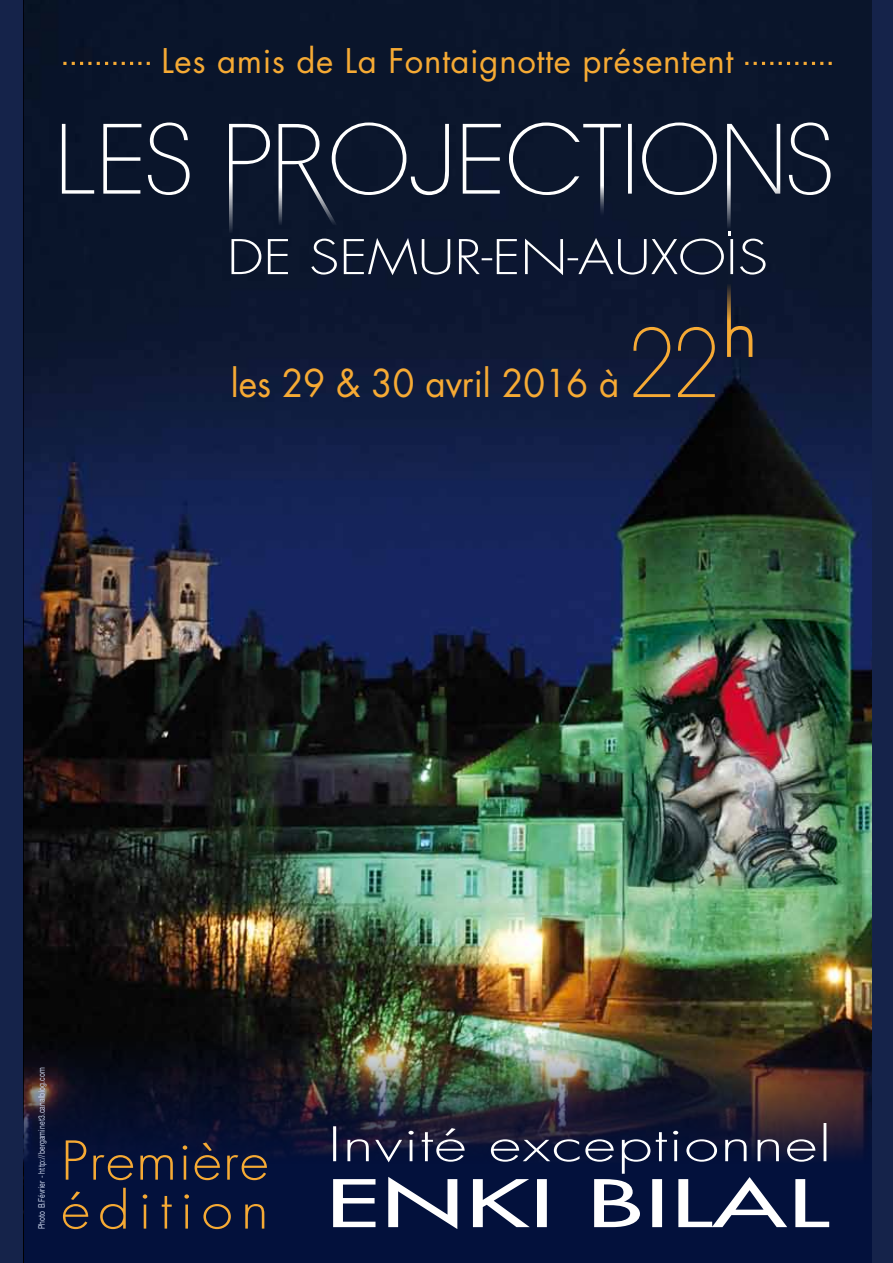
<style>
.page{position:relative;width:893px;height:1263px;background:#15234a}
.page>*{position:absolute;margin:0;border:0;box-sizing:border-box;transform-origin:0 0}
.t1{font:37.35px "Futura";color:#f6aa34;scale:.94 1}
.t2{font:33.15px "Futura";letter-spacing:.02em;color:#f6aa34}
.t3{font:9px "Helvetica Neue";letter-spacing:.02em;color:#c8d2e9;scale:.75 1}
</style>
<div class="page">
<img style="left:24px;top:0;width:847px;height:1036px">
<img style="left:24px;top:1036px;width:847px;height:227px">
<svg style="left:62px;top:122px;width:768px;height:73px;background:#293246"></svg>
<svg style="left:229px;top:124px;width:551px;height:273px;background:#1d263d"></svg>
<svg style="left:754px;top:62px;width:19px;height:3px"></svg>
<svg style="left:779px;top:62px;width:19px;height:3px"></svg>
<svg style="left:804px;top:62px;width:19px;height:3px"></svg>
<svg style="left:63px;top:62px;width:28px;height:3px"></svg>
<svg style="left:97px;top:62px;width:19px;height:3px"></svg>
<svg style="left:122px;top:62px;width:19px;height:3px"></svg>
<svg style="left:63px;top:1188px;width:201px;height:41px;background:#21243a"></svg>
<svg style="left:66px;top:1140px;width:201px;height:40px;background:#2b2938"></svg>
<svg style="left:333px;top:1123px;width:496px;height:106px;background:#3a4160"></svg>
<h2 class="t2" style="left:162px;top:38px;width:573px">Les amis de La Fontaignotte présentent</h2>
<h1 class="t1" style="left:231px;top:358px;width:415px">les 29 &amp; 30 avril 2016 à</h1>
<p class="t3" style="left:36px;top:1229px;width:217px;rotate:-90deg">Photo B.Février - http://bergaminet3.canalblog.com</p>
</div>
